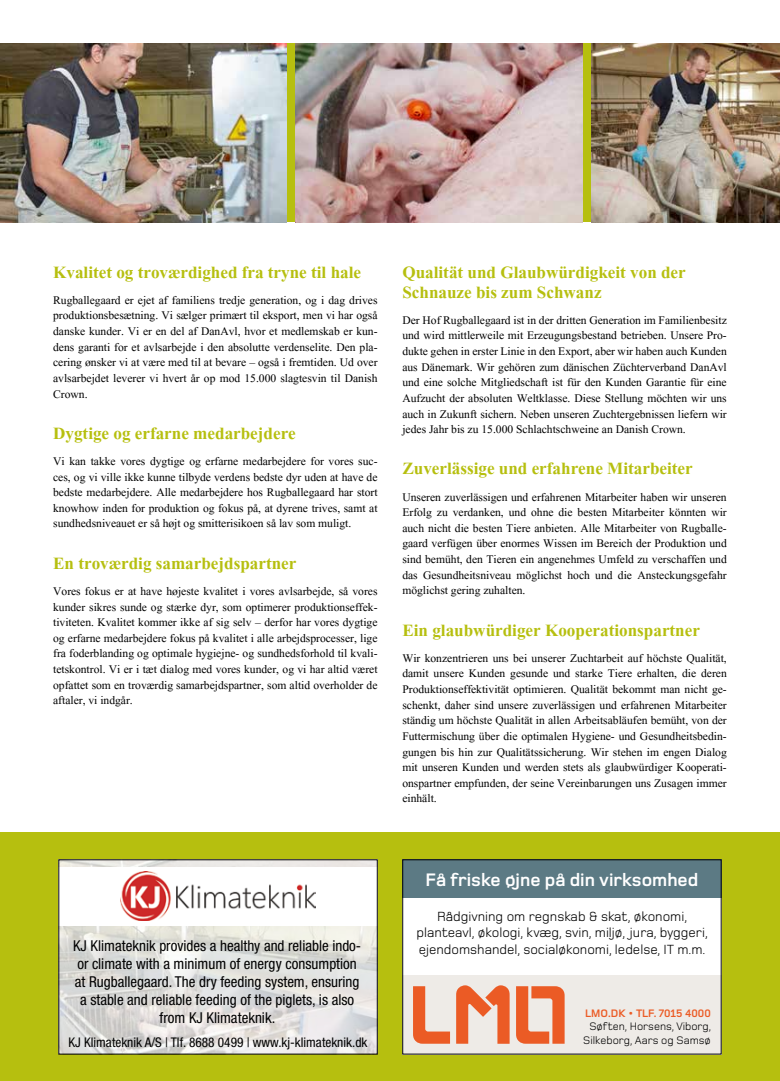
<style>
.page{position:relative;width:780px;height:1081px;background:#fff}
.page>*{position:absolute;margin:0;border:0;box-sizing:border-box;transform-origin:0 0}
.t1{font:700 21.25px/20px "Aparajita";color:#b6bf0f}
.t2{font:700 18.75px "Foundry Monoline OT";color:#fff}
.t3{font:condensed 15px/18px "Helvetica Neue LT Std";color:#000;text-align:center}
.t4{font:14.38px/15.6px "Aparajita";color:#000;text-align:justify}
.t5{font:13.75px/16.5px "Foundry Monoline OT";color:#000;text-align:center}
.t6{font:condensed 13.38px "Helvetica Neue LT Std";color:#000}
.t7{font:11.25px/13.5px "Foundry Monoline OT";color:#000;text-align:center}
.t8{font:700 11.25px "Foundry Monoline OT";color:#eb5b25}
</style>
<div class="page">
<div style="left:0;top:833px;width:780px;height:248px;background:#b6bf0f"></div>
<svg style="left:286px;top:43px;width:305px;height:179px;background:#b7bd29"></svg>
<img style="left:296px;top:43px;width:286px;height:179px">
<img style="left:0;top:43px;width:286px;height:179px">
<img style="left:591px;top:43px;width:189px;height:179px">
<img style="left:60px;top:861px;width:315px;height:191px">
<div style="left:58px;top:867px;width:319px;height:58px;background:#fff"></div>
<img style="left:120px;top:872px;width:195px;height:49px">
<div style="left:402px;top:859px;width:319px;height:195px;background:#fff"></div>
<div style="left:402px;top:859px;width:319px;height:39px;background:#5c7a84"></div>
<div style="left:402px;top:974px;width:319px;height:80px;background:#eeebe7"></div>
<svg style="left:413px;top:986px;width:37px;height:57px"></svg>
<svg style="left:516px;top:986px;width:48px;height:57px"></svg>
<svg style="left:456px;top:985px;width:53px;height:59px"></svg>
<div style="left:402px;top:859px;width:319px;height:195px;border:1px solid #000"></div>
<h1 class="t1" style="left:53px;top:264px;width:309px">Kvalitet og troværdighed fra tryne til hale</h1>
<p class="t4" style="left:53px;top:294px;width:326px">Rugballegaard er ejet af familiens tredje generation, og i dag drives produktionsbesætning. Vi sælger primært til eksport, men vi har også danske kunder. Vi er en del af DanAvl, hvor et medlemskab er kun&shy;dens garanti for et avlsarbejde i den absolutte verdenselite. Den pla&shy;cering ønsker vi at være med til at bevare – også i fremtiden. Ud over avlsarbejdet leverer vi hvert år op mod 15.000 slagtesvin til Danish Crown.</p>
<h1 class="t1" style="left:53px;top:425px;width:244px">Dygtige og erfarne medarbejdere</h1>
<p class="t4" style="left:53px;top:455px;width:326px">Vi kan takke vores dygtige og erfarne medarbejdere for vores suc&shy;ces, og vi ville ikke kunne tilbyde verdens bedste dyr uden at have de bedste medarbejdere. Alle medarbejdere hos Rugballegaard har stort knowhow inden for produktion og fokus på, at dyrene trives, samt at sundhedsniveauet er så højt og smitterisikoen så lav som muligt.</p>
<h1 class="t1" style="left:53px;top:555px;width:245px">En troværdig samarbejdspartner</h1>
<p class="t4" style="left:53px;top:585px;width:326px">Vores fokus er at have højeste kvalitet i vores avlsarbejde, så vores kunder sikres sunde og stærke dyr, som optimerer produktionseffek&shy;tiviteten. Kvalitet kommer ikke af sig selv – derfor har vores dygtige og erfarne medarbejdere fokus på kvalitet i alle arbejdsprocesser, lige fra foderblanding og optimale hygiejne- og sundhedsforhold til kvali&shy;tetskontrol. Vi er i tæt dialog med vores kunder, og vi har altid været opfattet som en troværdig samarbejdspartner, som altid overholder de aftaler, vi indgår.</p>
<h1 class="t1" style="left:402px;top:264px;width:285px">Qualität und Glaubwürdigkeit von der<br>Schnauze bis zum Schwanz</h1>
<p class="t4" style="left:402px;top:314px;width:326px">Der Hof Rugballegaard ist in der dritten Generation im Familienbesitz und wird mittlerweile mit Erzeugungsbestand betrieben. Unsere Pro&shy;dukte gehen in erster Linie in den Export, aber wir haben auch Kunden aus Dänemark. Wir gehören zum dänischen Züchterverband DanAvl und eine solche Mitgliedschaft ist für den Kunden Garantie für eine Aufzucht der absoluten Weltklasse. Diese Stellung möchten wir uns auch in Zukunft sichern. Neben unseren Zuchtergebnissen liefern wir jedes Jahr bis zu 15.000 Schlachtschweine an Danish Crown.</p>
<h1 class="t1" style="left:402px;top:461px;width:292px">Zuverlässige und erfahrene Mitarbeiter</h1>
<p class="t4" style="left:402px;top:490px;width:326px">Unseren zuverlässigen und erfahrenen Mitarbeiter haben wir unseren Erfolg zu verdanken, und ohne die besten Mitarbeiter könnten wir auch nicht die besten Tiere anbieten. Alle Mitarbeiter von Rugballe&shy;gaard verfügen über enormes Wissen im Bereich der Produktion und sind bemüht, den Tieren ein angenehmes Umfeld zu verschaffen und das Gesundheitsniveau möglichst hoch und die Ansteckungsgefahr möglichst gering zuhalten.</p>
<h1 class="t1" style="left:402px;top:622px;width:299px">Ein glaubwürdiger Kooperationspartner</h1>
<p class="t4" style="left:402px;top:651px;width:326px">Wir konzentrieren uns bei unserer Zuchtarbeit auf höchste Qualität, damit unsere Kunden gesunde und starke Tiere erhalten, die deren Produktionseffektivität optimieren. Qualität bekommt man nicht ge&shy;schenkt, daher sind unsere zuverlässigen und erfahrenen Mitarbeiter ständig um höchste Qualität in allen Arbeitsabläufen bemüht, von der Futtermischung über die optimalen Hygiene- und Gesundheitsbedin&shy;gungen bis hin zur Qualitätssicherung. Wir stehen im engen Dialog mit unseren Kunden und werden stets als glaubwürdiger Kooperati&shy;onspartner empfunden, der seine Vereinbarungen uns Zusagen immer einhält.</p>
<p class="t3" style="left:73px;top:936px;width:290px">KJ Klimateknik provides a healthy and reliable indo&shy;or climate with a minimum of energy consumption at Rugballegaard. The dry feeding system, ensuring a stable and reliable feeding of the piglets, is also from KJ Klimateknik.</p>
<p class="t6" style="left:69px;top:1034px;width:300px">KJ Klimateknik A/S | Tlf. 8688 0499 | www.kj-klimateknik.dk</p>
<h2 class="t2" style="left:425px;top:869px;width:274px">Få friske øjne på din virksomhed</h2>
<p class="t5" style="left:416px;top:908px;width:293px">Rådgivning om regnskab &amp; skat, økonomi, planteavl, økologi, kvæg, svin, miljø, jura, byggeri, ejendomshandel, socialøkonomi, ledelse, IT m.m.</p>
<p class="t8" style="left:585px;top:1007px;width:127px">LMO.DK • TLF. 7015 4000</p>
<p class="t7" style="left:583px;top:1020px;width:130px">Søften, Horsens, Viborg,<br>Silkeborg, Aars og Samsø</p>
</div>
